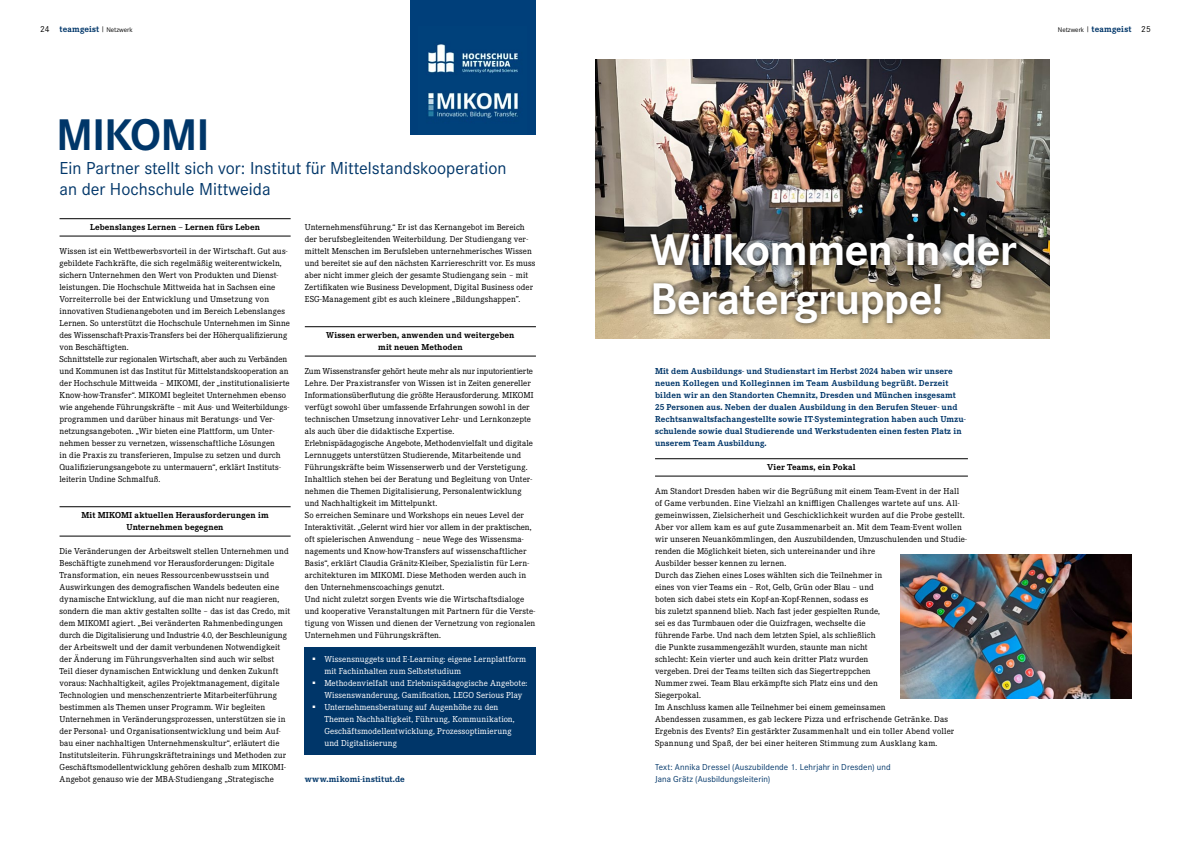
<style>
.page{position:relative;width:1191px;height:842px;background:#fff}
.page>*{position:absolute;margin:0;border:0;box-sizing:border-box;transform-origin:0 0}
.H2_-_Headline_-_linksbündig_-_weiß{font:700 46px/49px "Corporate S";letter-spacing:-.015em;color:#fff}
.H2_-_Headline_-_linksbündig_-_blau{font:700 46px "Corporate S";letter-spacing:-.025em;color:#003669}
.H4_-_Subline_rechtsbündig{font:18px/21.6px "Corporate S";color:#003669}
.P_-_Fließtext{font:9px/12px "Corporate E";letter-spacing:.01em;color:#000}
.P_-_Fließtext-2{font:700 9px/12px "Corporate E";letter-spacing:.015em;color:#003669}
.t1{font:9px/12px "Corporate E";letter-spacing:.01em;color:#fff}
.P_-_Zwischenüberschrift{font:700 9px/12px "Corporate E";letter-spacing:.005em;color:#000;text-align:center}
.P_-_Kontakt_-_Fließtext{font:9px/12px "Corporate S";letter-spacing:.01em;color:#003669}
.t2{font:7px "Corporate S";color:#000}
.s1{font-family:"Corporate S";font-weight:400;color:#000}
.s2{font-family:"Corporate S";font-weight:400;font-size:7px;color:#000}
.s3{font-family:"Corporate E";font-weight:700;font-size:9px;color:#003669}
.s4{font-size:9px}
</style>
<div class="page">
<hr style="left:305px;top:356px;width:231px;height:1px;background:#000">
<hr style="left:305px;top:326px;width:231px;height:1px;background:#000">
<img style="left:595px;top:60px;width:454px;height:278px">
<hr style="left:60px;top:236px;width:231px;height:1px;background:#000">
<hr style="left:60px;top:218px;width:231px;height:1px;background:#000">
<hr style="left:60px;top:536px;width:231px;height:1px;background:#000">
<hr style="left:60px;top:506px;width:231px;height:1px;background:#000">
<div style="left:411px;top:0;width:125px;height:134px;background:#003f7a"></div>
<img style="left:427px;top:44px;width:92px;height:74px">
<div style="left:645px;top:228px;width:377px;height:101px;background:#000;opacity:.75"></div>
<div style="left:304px;top:647px;width:232px;height:108px;background:#003669"></div>
<hr style="left:655px;top:476px;width:313px;height:1px;background:#000">
<hr style="left:655px;top:458px;width:313px;height:1px;background:#000">
<img style="left:900px;top:554px;width:231px;height:144px">
<p class="P_-_Fließtext-2" style="left:40px;top:23px;width:94px"><span class="s1">24</span> teamgeist <span class="s2">| Netzwerk</span></p>
<p class="t2" style="left:1057px;top:25px;width:94px">Netzwerk | <span class="s3">teamgeist</span> <span class="s4">25</span></p>
<p class="H2_-_Headline_-_linksbündig_-_blau" style="left:56px;top:103px;width:155px">MIKOMI</p>
<p class="H4_-_Subline_rechtsbündig" style="left:60px;top:156px;width:448px">Ein Partner stellt sich vor: Institut für Mittelstandskooperation an der Hochschule Mittweida</p>
<p class="P_-_Zwischenüberschrift" style="left:90px;top:221px;width:171px">Lebenslanges Lernen – Lernen fürs Leben</p>
<p class="P_-_Fließtext" style="left:60px;top:245px;width:232px">Wissen ist ein Wettbewerbsvorteil in der Wirtschaft. Gut aus&shy;gebildete Fachkräfte, die sich regelmäßig weiterentwickeln, sichern Unternehmen den Wert von Produkten und Dienst&shy;leistungen. Die Hochschule Mittweida hat in Sachsen eine Vorreiterrolle bei der Entwicklung und Umsetzung von innovativen Studienangeboten und im Bereich Lebenslanges Lernen. So unterstützt die Hochschule Unternehmen im Sinne des Wissenschaft-Praxis-Transfers bei der Höherqualifizierung von Beschäftigten.</p>
<p class="P_-_Fließtext" style="left:60px;top:353px;width:232px">Schnittstelle zur regionalen Wirtschaft, aber auch zu Verbänden und Kommunen ist das Institut für Mittelstandskooperation an der Hochschule Mittweida – MIKOMI, der „institutionalisierte Know-how-Transfer“. MIKOMI begleitet Unternehmen ebenso wie angehende Führungskräfte – mit Aus- und Weiterbildungs&shy;programmen und darüber hinaus mit Beratungs- und Ver&shy;netzungsangeboten. „Wir bieten eine Plattform, um Unter&shy;nehmen besser zu vernetzen, wissenschaftliche Lösungen<br>in die Praxis zu transferieren, Impulse zu setzen und durch Qualifizierungsangebote zu untermauern“, erklärt Instituts&shy;leiterin Undine Schmalfuß.</p>
<p class="P_-_Zwischenüberschrift" style="left:81px;top:509px;width:189px">Mit MIKOMI aktuellen Herausforderungen im<br>Unternehmen begegnen</p>
<p class="P_-_Fließtext" style="left:60px;top:545px;width:232px">Die Veränderungen der Arbeitswelt stellen Unternehmen und Beschäftigte zunehmend vor Herausforderungen: Digitale Transformation, ein neues Ressourcenbewusstsein und Auswirkungen des demografischen Wandels bedeuten eine dynamische Entwicklung, auf die man nicht nur reagieren, sondern die man aktiv gestalten sollte – das ist das Credo, mit dem MIKOMI agiert. „Bei veränderten Rahmenbedingungen durch die Digitalisierung und Industrie 4.0, der Beschleunigung der Arbeitswelt und der damit verbundenen Notwendigkeit der Änderung im Führungsverhalten sind auch wir selbst<br>Teil dieser dynamischen Entwicklung und denken Zukunft voraus: Nachhaltigkeit, agiles Projektmanagement, digitale Technologien und menschenzentrierte Mitarbeiterführung bestimmen als Themen unser Programm. Wir begleiten Unternehmen in Veränderungsprozessen, unterstützen sie in der Personal- und Organisationsentwicklung und beim Auf&shy;bau einer nachhaltigen Unternehmenskultur“, erläutert die Institutsleiterin. Führungskräftetrainings und Methoden zur Geschäftsmodellentwicklung gehören deshalb zum MIKOMI-Angebot genauso wie der MBA-Studiengang „Strategische</p>
<p class="P_-_Fließtext" style="left:305px;top:221px;width:232px">Unternehmensführung.“ Er ist das Kernangebot im Bereich der berufsbegleitenden Weiterbildung. Der Studiengang ver&shy;mittelt Menschen im Berufsleben unternehmerisches Wissen und bereitet sie auf den nächsten Karriereschritt vor. Es muss aber nicht immer gleich der gesamte Studiengang sein – mit Zertifikaten wie Business Development, Digital Business oder ESG-Management gibt es auch kleinere „Bildungshappen”.</p>
<p class="P_-_Zwischenüberschrift" style="left:326px;top:329px;width:190px">Wissen erwerben, anwenden und weitergeben mit neuen Methoden</p>
<p class="P_-_Fließtext" style="left:305px;top:365px;width:230px">Zum Wissenstransfer gehört heute mehr als nur inputorientierte Lehre. Der Praxistransfer von Wissen ist in Zeiten genereller Informationsüberflutung die größte Herausforderung. MIKOMI verfügt sowohl über umfassende Erfahrungen sowohl in der technischen Umsetzung innovativer Lehr- und Lernkonzepte als auch über die didaktische Expertise.</p>
<p class="P_-_Fließtext" style="left:305px;top:437px;width:230px">Erlebnispädagogische Angebote, Methodenvielfalt und digitale Lernnuggets unterstützen Studierende, Mitarbeitende und Führungskräfte beim Wissenserwerb und der Verstetigung.<br>Inhaltlich stehen bei der Beratung und Begleitung von Unter&shy;nehmen die Themen Digitalisierung, Personalentwicklung und Nachhaltigkeit im Mittelpunkt.</p>
<p class="P_-_Fließtext" style="left:305px;top:509px;width:228px">So erreichen Seminare und Workshops ein neues Level der Interaktivität. „Gelernt wird hier vor allem in der praktischen, oft spielerischen Anwendung – neue Wege des Wissensma&shy;nagements und Know-how-Transfers auf wissenschaftlicher Basis“, erklärt Claudia Gränitz-Kleiber, Spezialistin für Lern&shy;architekturen im MIKOMI. Diese Methoden werden auch in den Unternehmenscoachings genutzt.</p>
<p class="P_-_Fließtext" style="left:305px;top:593px;width:232px">Und nicht zuletzt sorgen Events wie die Wirtschaftsdialoge und kooperative Veranstaltungen mit Partnern für die Verste&shy;tigung von Wissen und dienen der Vernetzung von regionalen Unternehmen und Führungskräften.</p>
<p class="t1" style="left:324px;top:653px;width:203px;text-indent:-11px"><sup>■</sup> Wissensnuggets und E-Learning: eigene Lernplattform mit Fachinhalten zum Selbststudium</p>
<p class="t1" style="left:324px;top:677px;width:204px;text-indent:-11px"><sup>■</sup> Methodenvielfalt und Erlebnispädagogische Angebote:<br>Wissenswanderung, Gamification, LEGO Serious Play</p>
<p class="t1" style="left:324px;top:701px;width:192px;text-indent:-11px"><sup>■</sup> Unternehmensberatung auf Augenhöhe zu den Themen Nachhaltigkeit, Führung, Kommunikation, Geschäftsmodellentwicklung, Prozessoptimierung und Digitalisierung</p>
<p class="P_-_Fließtext-2" style="left:305px;top:773px;width:101px">www.mikomi-institut.de</p>
<p class="H2_-_Headline_-_linksbündig_-_weiß" style="left:650px;top:224px;width:368px">Willkommen in der<br>Beratergruppe!</p>
<p class="P_-_Fließtext-2" style="left:655px;top:365px;width:312px">Mit dem Ausbildungs- und Studienstart im Herbst 2024 haben wir unsere neuen Kollegen und Kolleginnen im Team Ausbildung begrüßt. Derzeit bilden wir an den Standorten Chemnitz, Dresden und München insgesamt 25 Personen aus. Neben der dualen Ausbildung in den Berufen Steuer- und Rechtsanwaltsfachangestellte sowie IT-Systemintegration haben auch Umzu&shy;schulende sowie dual Studierende und Werkstudenten einen festen Platz in unserem Team Ausbildung.</p>
<p class="P_-_Zwischenüberschrift" style="left:767px;top:461px;width:90px">Vier Teams, ein Pokal</p>
<p class="P_-_Fließtext" style="left:655px;top:485px;width:313px">Am Standort Dresden haben wir die Begrüßung mit einem Team-Event in der Hall of Game verbunden. Eine Vielzahl an kniffligen Challenges wartete auf uns. All&shy;gemeinwissen, Zielsicherheit und Geschicklichkeit wurden auf die Probe gestellt.<br>Aber vor allem kam es auf gute Zusammenarbeit an. Mit dem Team-Event wollen wir unseren Neuankömmlingen, den Auszubildenden, Umzuschulenden und Studie&shy;renden die Möglichkeit bieten, sich untereinander und ihre<br>Ausbilder besser kennen zu lernen.</p>
<p class="P_-_Fließtext" style="left:655px;top:569px;width:229px">Durch das Ziehen eines Loses wählten sich die Teilnehmer in eines von vier Teams ein – Rot, Gelb, Grün oder Blau – und boten sich dabei stets ein Kopf-an-Kopf-Rennen, sodass es<br>bis zuletzt spannend blieb. Nach fast jeder gespielten Runde, sei es das Turmbauen oder die Quizfragen, wechselte die führende Farbe. Und nach dem letzten Spiel, als schließlich die Punkte zusammengezählt wurden, staunte man nicht schlecht: Kein vierter und auch kein dritter Platz wurden vergeben. Drei der Teams teilten sich das Siegertreppchen Nummer zwei. Team Blau erkämpfte sich Platz eins und den Siegerpokal.</p>
<p class="P_-_Fließtext" style="left:655px;top:701px;width:301px">Im Anschluss kamen alle Teilnehmer bei einem gemeinsamen<br>Abendessen zusammen, es gab leckere Pizza und erfrischende Getränke. Das Ergebnis des Events? Ein gestärkter Zusammenhalt und ein toller Abend voller Spannung und Spaß, der bei einer heiteren Stimmung zum Ausklang kam.</p>
<p class="P_-_Kontakt_-_Fließtext" style="left:655px;top:761px;width:237px">Text: Annika Dressel (Auszubildende 1. Lehrjahr in Dresden) und<br>Jana Grätz (Ausbildungsleiterin)</p>
</div>
